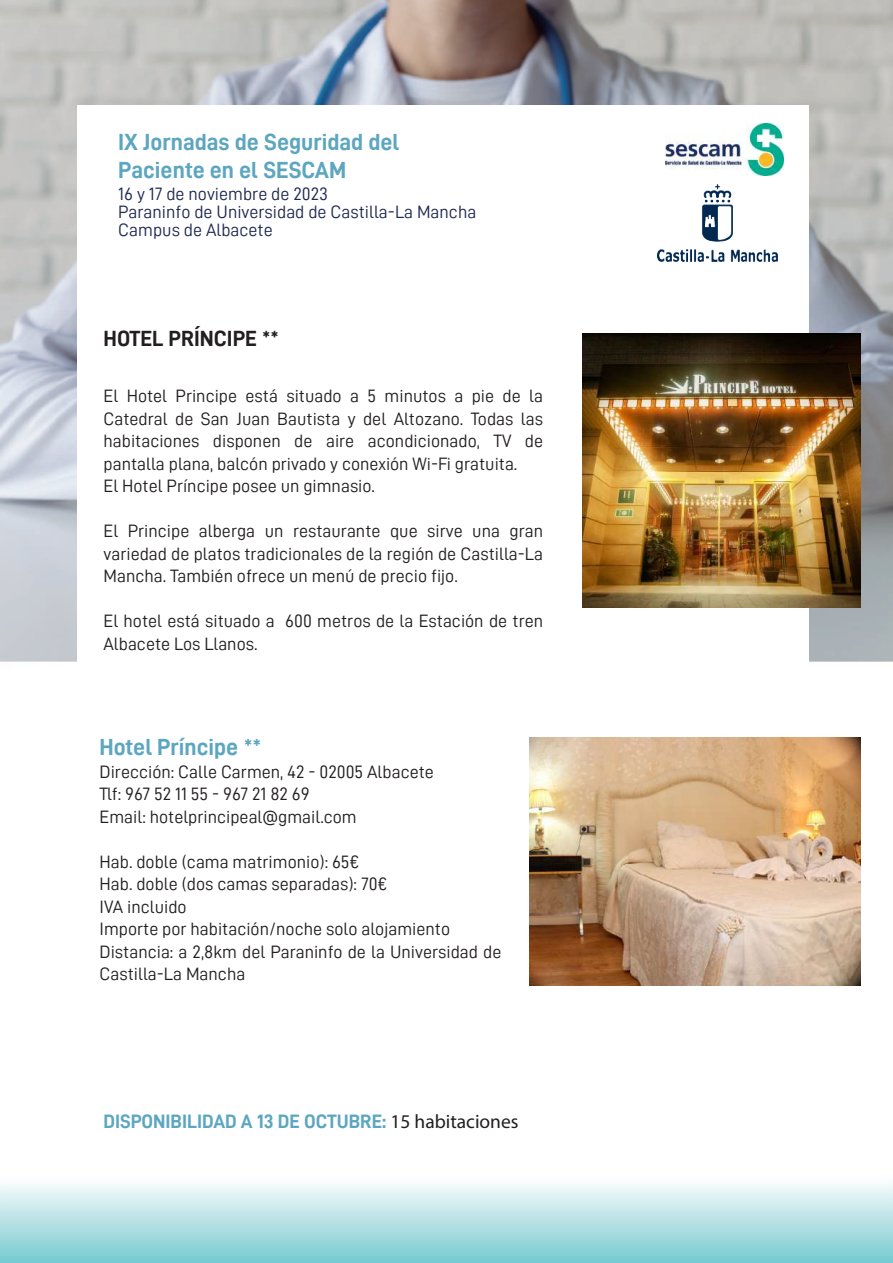
<style>
.page{position:relative;width:893px;height:1263px;background:#fff}
.page>*{position:absolute;margin:0;border:0;box-sizing:border-box;transform-origin:0 0}
.t1{font:23.4px/28px "D DIN Bold";color:#5da6c0}
.t2{font:22.05px "D DIN Bold";color:#231f20}
.t3{font:19.5px "D DIN Bold";color:#5da6c0}
.t4{font:18px/22.5px "D DIN";color:#231f20}
.t5{font:18px/18px "D DIN";color:#202951}
.s1{font-family:"Myriad Pro";color:#231f20}
</style>
<div class="page">
<img style="left:0;top:0;width:893px;height:662px">
<div style="left:77px;top:105px;width:732px;height:1135px;background:#fff"></div>
<img style="left:665px;top:123px;width:119px;height:53px">
<img style="left:530px;top:737px;width:331px;height:249px">
<img style="left:583px;top:333px;width:278px;height:274px">
<img style="left:658px;top:184px;width:119px;height:77px">
<svg style="left:0;top:1183px;width:893px;height:80px;background:#b5e1e5"></svg>
<p class="t1" style="left:118px;top:127px;width:282px">IX Jornadas de Seguridad del<br>Paciente en el SESCAM</p>
<p class="t5" style="left:118px;top:185px;width:360px">16 y 17 de noviembre de 2023<br>Paraninfo de Universidad de Castilla-La Mancha<br>Campus de Albacete</p>
<p class="t2" style="left:104px;top:326px;width:177px">HOTEL PRÍNCIPE **</p>
<p class="t4" style="left:104px;top:384px;width:441px">El Hotel Principe está situado a 5 minutos a pie de la Catedral de San Juan Bautista y del Altozano. Todas las habitaciones disponen de aire acondicionado, TV de pantalla plana, balcón privado y conexión Wi-Fi gratuita.<br>El Hotel Príncipe posee un gimnasio.</p>
<p class="t4" style="left:104px;top:519px;width:441px;text-align:justify">El Principe alberga un restaurante que sirve una gran variedad de platos tradicionales de la región de Castilla-La Mancha. También ofrece un menú de precio fijo.</p>
<p class="t4" style="left:104px;top:609px;width:441px">El hotel está situado a 600 metros de la Estación de tren<br>Albacete Los Llanos.</p>
<p class="t1" style="left:100px;top:732px;width:163px">Hotel Príncipe **</p>
<p class="t4" style="left:100px;top:760px;width:336px">Dirección: Calle Carmen, 42 - 02005 Albacete<br>Tlf: 967 52 11 55 - 967 21 82 69<br>Email: hotelprincipeal@gmail.com</p>
<p class="t4" style="left:100px;top:850px;width:403px">Hab. doble (cama matrimonio): 65€<br>Hab. doble (dos camas separadas): 70€<br>IVA incluido<br>Importe por habitación/noche solo alojamiento Distancia: a 2,8km del Paraninfo de la Universidad de Castilla-La Mancha</p>
<p class="t3" style="left:104px;top:1110px;width:417px">DISPONIBILIDAD A 13 DE OCTUBRE: <span class="s1">15 habitaciones</span></p>
</div>
